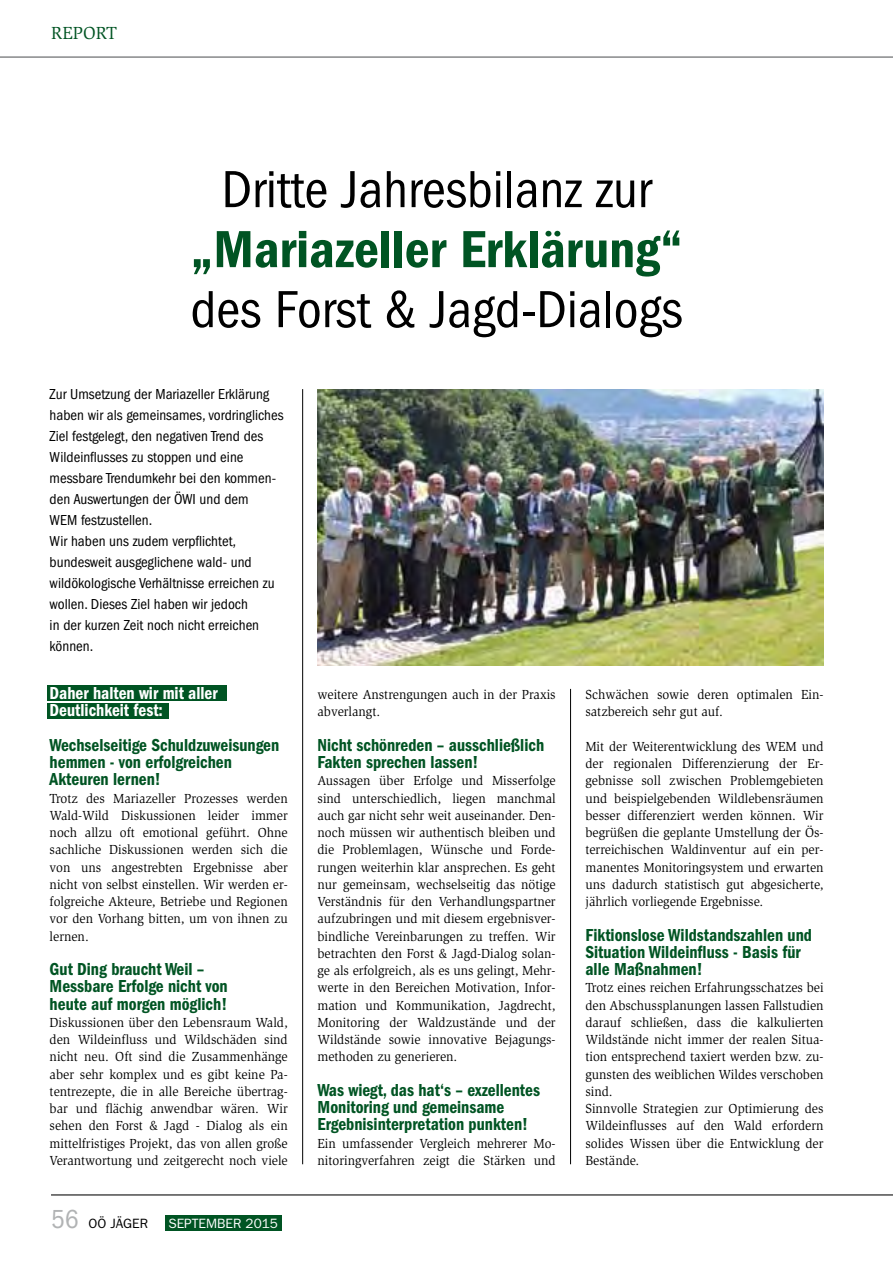
<style>
.page{position:relative;width:893px;height:1263px;background:#fff}
.page>*{position:absolute;margin:0;border:0;box-sizing:border-box;transform-origin:0 0}
.t1{font:condensed 54px "ITC Franklin Gothic Std";color:#000}
.t2{font:54px "ITC Franklin Gothic Std Dm Cd";color:#005423}
.t3{font:18px/17.2px "ITC Franklin Gothic Std Dm Cd";color:#005423;scale:.95 1}
.t4{font:18px/17.2px "ITC Franklin Gothic Std Dm Cd";color:#fff;scale:.95 1}
.t5{font:18px "Slimbach LT";color:#005423}
.t6{font:condensed 15px/21px "ITC Franklin Gothic Std";color:#000}
.t7{font:13.5px/17.2px "Slimbach LT";color:#000;text-align:justify;scale:.95 1}
.t8{font:13.5px "ITC Franklin Gothic Std";color:#fff}
.t9{font:13.5px "ITC Franklin Gothic Std";color:#000}
.s1{font-family:"Franklin Gothic LT";font-stretch:condensed;font-size:27px;color:#b1b3b4}
</style>
<div class="page">
<hr style="left:0;top:56px;width:893px;height:2px;background:#87888a">
<hr style="left:51px;top:1194px;width:842px;height:1px;background:#000">
<div style="left:165px;top:1215px;width:117px;height:16px;background:#005423"></div>
<div style="left:47px;top:685px;width:179px;height:16px;background:#005423"></div>
<div style="left:47px;top:703px;width:122px;height:15px;background:#005423"></div>
<hr style="left:302px;top:389px;width:1px;height:775px;background:#000">
<hr style="left:570px;top:689px;width:1px;height:475px;background:#000">
<img style="left:318px;top:389px;width:506px;height:276px">
<h2 class="t5" style="left:51px;top:23px;width:67px">REPORT</h2>
<h1 class="t1" style="left:222px;top:159px;width:431px">Dritte Jahresbilanz zur</h1>
<h1 class="t2" style="left:190px;top:218px;width:494px">„Mariazeller Erklärung“</h1>
<h1 class="t1" style="left:190px;top:279px;width:494px">des Forst &amp; Jagd-Dialogs</h1>
<p class="t6" style="left:50px;top:384px;width:236px">Zur Umsetzung der Mariazeller Erklärung haben wir als gemeinsames, vordringliches Ziel festgelegt, den negativen Trend des Wildeinflusses zu stoppen und eine messbare Trendumkehr bei den kommen&shy;den Auswertungen der ÖWI und dem<br>WEM festzustellen.<br>Wir haben uns zudem verpflichtet, bundesweit ausgeglichene wald- und wildökologische Verhältnisse erreichen zu wollen. Dieses Ziel haben wir jedoch<br>in der kurzen Zeit noch nicht erreichen können.</p>
<h2 class="t4" style="left:50px;top:685px;width:178px">Daher halten wir mit aller<br>Deutlichkeit fest:</h2>
<h2 class="t3" style="left:50px;top:736px;width:243px">Wechselseitige Schuldzuweisungen hemmen - von erfolgreichen<br>Akteuren lernen!</h2>
<p class="t7" style="left:50px;top:789px;width:252px">Trotz des Mariazeller Prozesses werden Wald-Wild Diskussionen leider immer noch allzu oft emotional geführt. Ohne sachliche Diskussionen werden sich die von uns angestrebten Ergebnisse aber nicht von selbst einstellen. Wir werden er&shy;folgreiche Akteure, Betriebe und Regionen vor den Vorhang bitten, um von ihnen zu lernen.</p>
<h2 class="t3" style="left:50px;top:961px;width:189px">Gut Ding braucht Weil –<br>Messbare Erfolge nicht von heute auf morgen möglich!</h2>
<p class="t7" style="left:50px;top:1014px;width:252px">Diskussionen über den Lebensraum Wald, den Wildeinfluss und Wildschäden sind nicht neu. Oft sind die Zusammenhänge aber sehr komplex und es gibt keine Pa&shy;tentrezepte, die in alle Bereiche übertrag&shy;bar und flächig anwendbar wären. Wir sehen den Forst &amp; Jagd - Dialog als ein mittelfristiges Projekt, das von allen große Verantwortung und zeitgerecht noch viele</p>
<p class="t9" style="left:51px;top:1215px;width:99px"><span class="s1">56</span> OÖ JÄGER</p>
<p class="t8" style="left:168px;top:1215px;width:111px">SEPTEMBER 2015</p>
<p class="t7" style="left:318px;top:686px;width:252px">weitere Anstrengungen auch in der Praxis abverlangt.</p>
<h2 class="t3" style="left:318px;top:736px;width:240px">Nicht schönreden – ausschließlich<br>Fakten sprechen lassen!</h2>
<p class="t7" style="left:318px;top:772px;width:252px">Aussagen über Erfolge und Misserfolge sind unterschiedlich, liegen manchmal auch gar nicht sehr weit auseinander. Den&shy;noch müssen wir authentisch bleiben und die Problemlagen, Wünsche und Forde&shy;rungen weiterhin klar ansprechen. Es geht nur gemeinsam, wechselseitig das nötige Verständnis für den Verhandlungspartner aufzubringen und mit diesem ergebnisver&shy;bindliche Vereinbarungen zu treffen. Wir betrachten den Forst &amp; Jagd-Dialog solan&shy;ge als erfolgreich, als es uns gelingt, Mehr&shy;werte in den Bereichen Motivation, Infor&shy;mation und Kommunikation, Jagdrecht, Monitoring der Waldzustände und der Wildstände sowie innovative Bejagungs&shy;methoden zu generieren.</p>
<h2 class="t3" style="left:318px;top:1081px;width:236px">Was wiegt, das hat‘s – exzellentes<br>Monitoring und gemeinsame<br>Ergebnisinterpretation punkten!</h2>
<p class="t7" style="left:318px;top:1134px;width:252px">Ein umfassender Vergleich mehrerer Mo&shy;nitoringverfahren zeigt die Stärken und</p>
<p class="t7" style="left:585px;top:686px;width:252px">Schwächen sowie deren optimalen Ein&shy;satzbereich sehr gut auf.</p>
<p class="t7" style="left:585px;top:738px;width:252px">Mit der Weiterentwicklung des WEM und der regionalen Differenzierung der Er&shy;gebnisse soll zwischen Problemgebieten und beispielgebenden Wildlebensräumen besser differenziert werden können. Wir begrüßen die geplante Umstellung der Ös&shy;terreichischen Waldinventur auf ein per&shy;manentes Monitoringsystem und erwarten uns dadurch statistisch gut abgesicherte, jährlich vorliegende Ergebnisse.</p>
<h2 class="t3" style="left:585px;top:926px;width:240px">Fiktionslose Wildstandszahlen und<br>Situation Wildeinfluss - Basis für alle Maßnahmen!</h2>
<p class="t7" style="left:585px;top:979px;width:252px;text-align:left">Trotz eines reichen Erfahrungsschatzes bei den Abschussplanungen lassen Fallstudien darauf schließen, dass die kalkulierten Wildstände nicht immer der realen Situa&shy;tion entsprechend taxiert werden bzw. zu&shy;gunsten des weiblichen Wildes verschoben sind.<br>Sinnvolle Strategien zur Optimierung des Wildeinflusses auf den Wald erfordern solides Wissen über die Entwicklung der Bestände.</p>
</div>
